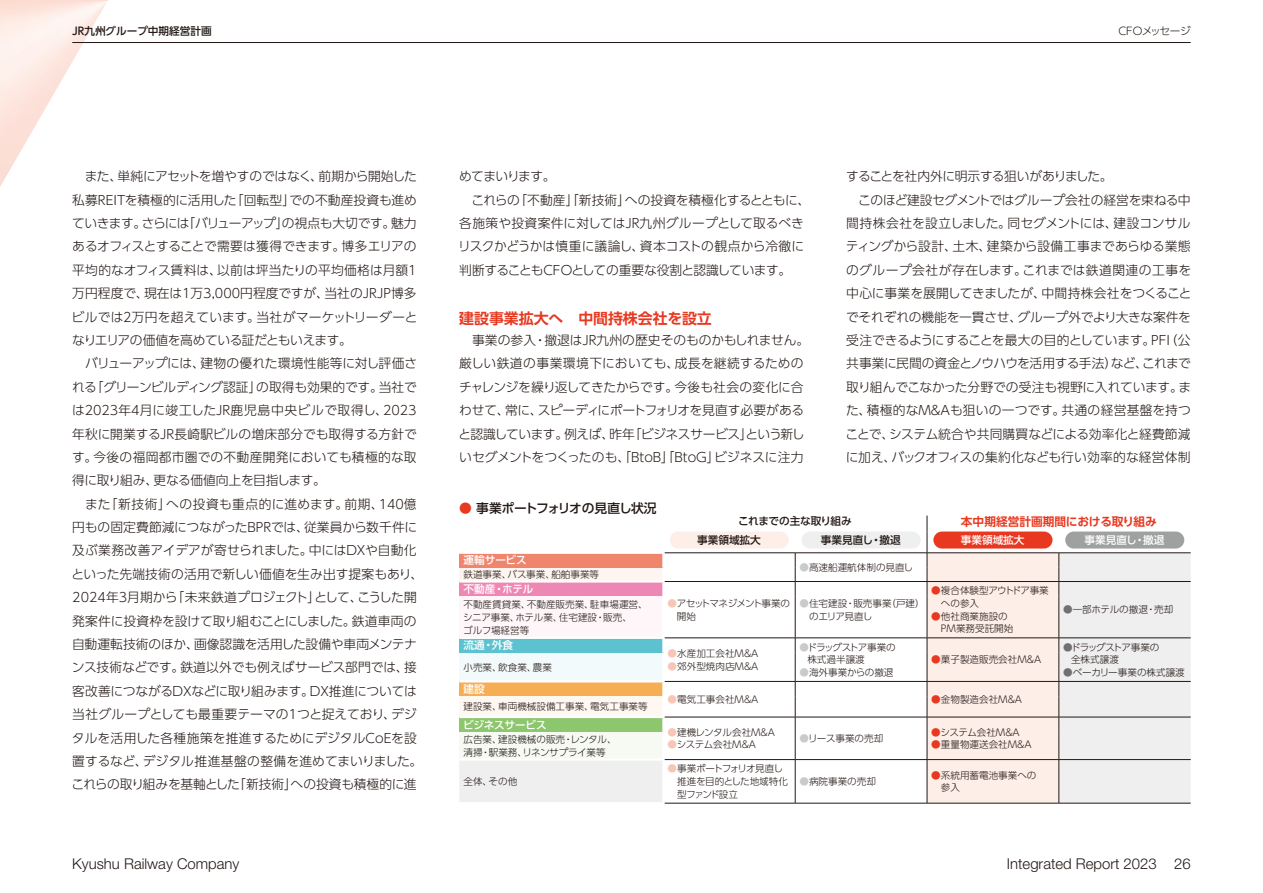
<style>
.page{position:relative;width:1263px;height:893px;background:#fff}
.page>*{position:absolute;margin:0;border:0;box-sizing:border-box;transform-origin:0 0}
.t1{font:300 14.85px "Helvetica Neue LT Std";color:#221815}
.t2{font:700 14.85px "UD Shin Go Pro De";color:#e83820}
.t3{font:300 12.75px/23.4px "UD Shin Go Pro";letter-spacing:-.005em;color:#221815}
.t4{font:500 12.75px "UD Shin Go Pro";letter-spacing:-.06em;color:#221815}
.t5{font:700 11.7px "UD Shin Go Pro De";color:#e83820}
.t6{font:500 10.65px "UD Shin Go Pro";color:#fff}
.t7{font:500 10.65px "UD Shin Go Pro";color:#221815}
.t8{font:500 10.65px "UD Shin Go Pro";letter-spacing:-.025em;color:#221815}
.t9{font:300 10.65px "UD Shin Go Pro";letter-spacing:-.035em;color:#221815}
.t10{font:500 10.65px "UD Shin Go Pro";letter-spacing:-.025em;color:#fff}
.t11{font:300 9.6px/12.8px "UD Shin Go Pro";color:#221815}
.t12{font:300 9.6px/12.8px "UD Shin Go Pro";letter-spacing:-.045em;color:#221815}
.t13{font:300 9.6px "UD Shin Go Pro";letter-spacing:-.04em;color:#221815}
.t14{font:300 9.6px/12.8px "UD Shin Go Pro";letter-spacing:-.065em;color:#221815}
.t15{font:300 9.6px/12.8px "UD Shin Go Pro";letter-spacing:-.02em;color:#221815}
.s1{color:#e83820}
.s2{color:#c9caca}
.s3{color:#f8c6b7}
.s4{color:#727171}
</style>
<div class="page">
<svg style="left:0;top:0;width:108px;height:187px"></svg>
<hr style="left:72px;top:42px;width:1119px;height:1px;background:#221815">
<svg style="left:459px;top:554px;width:732px;height:249px"></svg>
<div style="left:459px;top:568px;width:204px;height:13px;background:#fef5f1"></div>
<div style="left:459px;top:581px;width:204px;height:15px;background:#ee87b4"></div>
<div style="left:459px;top:596px;width:204px;height:42px;background:#fef6f9"></div>
<div style="left:459px;top:638px;width:204px;height:15px;background:#5dc2d0"></div>
<div style="left:459px;top:653px;width:204px;height:28px;background:#f3fafb"></div>
<div style="left:459px;top:681px;width:204px;height:15px;background:#f6ae54"></div>
<div style="left:459px;top:696px;width:204px;height:21px;background:#fff8f0"></div>
<div style="left:459px;top:717px;width:204px;height:15px;background:#8cc66d"></div>
<div style="left:459px;top:732px;width:204px;height:28px;background:#f6faf3"></div>
<hr style="left:664px;top:553px;width:131px;height:1px;background:#221815">
<hr style="left:795px;top:553px;width:132px;height:1px;background:#221815">
<hr style="left:1059px;top:553px;width:132px;height:1px;background:#221815">
<hr style="left:664px;top:581px;width:131px;height:1px;background:#221815">
<hr style="left:795px;top:581px;width:132px;height:1px;background:#221815">
<svg style="left:795px;top:553px;width:1px;height:43px"></svg>
<hr style="left:1059px;top:581px;width:132px;height:1px;background:#221815">
<hr style="left:795px;top:596px;width:1px;height:42px;background:#221815">
<hr style="left:664px;top:638px;width:131px;height:1px;background:#221815">
<hr style="left:795px;top:638px;width:132px;height:1px;background:#221815">
<hr style="left:1059px;top:638px;width:132px;height:1px;background:#221815">
<hr style="left:664px;top:681px;width:131px;height:1px;background:#221815">
<hr style="left:795px;top:681px;width:132px;height:1px;background:#221815">
<hr style="left:1059px;top:681px;width:132px;height:1px;background:#221815">
<hr style="left:664px;top:717px;width:131px;height:1px;background:#221815">
<hr style="left:795px;top:717px;width:132px;height:1px;background:#221815">
<hr style="left:1059px;top:717px;width:132px;height:1px;background:#221815">
<svg style="left:795px;top:638px;width:1px;height:121px"></svg>
<hr style="left:664px;top:759px;width:131px;height:1px;background:#221815">
<hr style="left:795px;top:759px;width:132px;height:1px;background:#221815">
<hr style="left:795px;top:760px;width:1px;height:43px;background:#221815">
<hr style="left:1059px;top:759px;width:132px;height:1px;background:#221815">
<hr style="left:664px;top:803px;width:131px;height:1px;background:#221815">
<hr style="left:795px;top:803px;width:132px;height:1px;background:#221815">
<hr style="left:927px;top:803px;width:132px;height:1px;background:#221815">
<hr style="left:1059px;top:803px;width:132px;height:1px;background:#221815">
<hr style="left:459px;top:580px;width:205px;height:3px;background:#fff">
<svg style="left:662px;top:554px;width:2px;height:42px"></svg>
<hr style="left:662px;top:596px;width:2px;height:41px;background:#fff">
<hr style="left:459px;top:637px;width:205px;height:2px;background:#fff">
<svg style="left:662px;top:639px;width:2px;height:14px"></svg>
<hr style="left:662px;top:653px;width:2px;height:27px;background:#fff">
<hr style="left:459px;top:680px;width:205px;height:2px;background:#fff">
<svg style="left:662px;top:682px;width:2px;height:14px"></svg>
<hr style="left:662px;top:696px;width:2px;height:20px;background:#fff">
<hr style="left:459px;top:716px;width:205px;height:2px;background:#fff">
<svg style="left:662px;top:718px;width:2px;height:14px"></svg>
<hr style="left:662px;top:732px;width:2px;height:26px;background:#fff">
<hr style="left:459px;top:758px;width:205px;height:3px;background:#fff">
<hr style="left:662px;top:761px;width:2px;height:41px;background:#fff">
<hr style="left:459px;top:802px;width:205px;height:2px;background:#fff">
<svg style="left:927px;top:516px;width:132px;height:287px;background:#f7e9e4"></svg>
<div style="left:670px;top:531px;width:119px;height:18px;background:#fdeee8;border-radius:9px"></div>
<div style="left:801px;top:531px;width:120px;height:18px;background:#efefef;border-radius:9px"></div>
<div style="left:933px;top:531px;width:119px;height:18px;background:#e83820;border-radius:9px"></div>
<div style="left:1065px;top:531px;width:119px;height:18px;background:#9fa0a0;border-radius:9px"></div>
<p class="t7" style="left:72px;top:22px;width:141px">JR九州グループ中期経営計画</p>
<p class="t9" style="left:1118px;top:22px;width:74px">CFOメッセージ</p>
<p class="t3" style="left:845px;top:164px;width:348px">することを社内外に明示する狙いがありました。<br>　このほど建設セグメントではグループ会社の経営を束ねる中間持株会社を設立しました。同セグメントには、建設コンサルティングから設計、土木、建築から設備工事まであらゆる業態のグループ会社が存在します。これまでは鉄道関連の工事を中心に事業を展開してきましたが、中間持株会社をつくることでそれぞれの機能を一貫させ、グループ外でより大きな案件を受注できるようにすることを最大の目的としています。PFI（公共事業に民間の資金とノウハウを活用する手法）など、これまで取り組んでこなかった分野での受注も視野に入れています。また、積極的なM&amp;Aも狙いの一つです。共通の経営基盤を持つことで、システム統合や共同購買などによる効率化と経費節減に加え、バックオフィスの集約化なども行い効率的な経営体制</p>
<p class="t3" style="left:72px;top:164px;width:353px">　また、単純にアセットを増やすのではなく、前期から開始した私募REITを積極的に活用した「回転型」での不動産投資も進めていきます。さらには「バリューアップ」の視点も大切です。魅力あるオフィスとすることで需要は獲得できます。博多エリアの平均的なオフィス賃料は、以前は坪当たりの平均価格は月額1万円程度で、現在は1万3,000円程度ですが、当社のJRJP博多ビルでは2万円を超えています。当社がマーケットリーダーとなりエリアの価値を高めている証だともいえます。<br>　バリューアップには、建物の優れた環境性能等に対し評価される「グリーンビルディング認証」の取得も効果的です。当社では2023年4月に竣工したJR鹿児島中央ビルで取得し、2023年秋に開業するJR長崎駅ビルの増床部分でも取得する方針です。今後の福岡都市圏での不動産開発においても積極的な取得に取り組み、更なる価値向上を目指します。<br>　また「新技術」への投資も重点的に進めます。前期、140億円もの固定費節減につながったBPRでは、従業員から数千件に及ぶ業務改善アイデアが寄せられました。中にはDXや自動化といった先端技術の活用で新しい価値を生み出す提案もあり、2024年3月期から「未来鉄道プロジェクト」として、こうした開発案件に投資枠を設けて取り組むことにしました。鉄道車両の自動運転技術のほか、画像認識を活用した設備や車両メンテナンス技術などです。鉄道以外でも例えばサービス部門では、接客改善につながるDXなどに取り組みます。DX推進については当社グループとしても最重要テーマの１つと捉えており、デジタルを活用した各種施策を推進するためにデジタルCoEを設置するなど、デジタル推進基盤の整備を進めてまいりました。これらの取り組みを基軸とした「新技術」への投資も積極的に進</p>
<p class="t3" style="left:458px;top:164px;width:353px">めてまいります。<br>　これらの「不動産」「新技術」への投資を積極化するとともに、各施策や投資案件に対してはJR九州グループとして取るべきリスクかどうかは慎重に議論し、資本コストの観点から冷徹に判断することもCFOとしての重要な役割と認識しています。</p>
<p class="t2" style="left:459px;top:306px;width:254px">建設事業拡大へ　中間持株会社を設立</p>
<p class="t3" style="left:458px;top:328px;width:352px">　事業の参入・撤退はJR九州の歴史そのものかもしれません。厳しい鉄道の事業環境下においても、成長を継続するためのチャレンジを繰り返してきたからです。今後も社会の変化に合わせて、常に、スピーディにポートフォリオを見直す必要があると認識しています。例えば、昨年「ビジネスサービス」という新しいセグメントをつくったのも、「BtoB」「BtoG」ビジネスに注力</p>
<p class="t4" style="left:459px;top:498px;width:199px"><span class="s1">●</span> 事業ポートフォリオの見直し状況</p>
<p class="t8" style="left:738px;top:513px;width:115px">これまでの主な取り組み</p>
<p class="t5" style="left:961px;top:512px;width:197px">本中期経営計画期間における取り組み</p>
<p class="t7" style="left:697px;top:531px;width:65px">事業領域拡大</p>
<p class="t7" style="left:821px;top:531px;width:82px">事業見直し・撤退</p>
<p class="t6" style="left:961px;top:531px;width:65px">事業領域拡大</p>
<p class="t6" style="left:1084px;top:531px;width:82px">事業見直し・撤退</p>
<p class="t6" style="left:463px;top:552px;width:65px">運輸サービス</p>
<p class="t11" style="left:799px;top:560px;width:115px"><span class="s2">●</span>高速船運航体制の見直し</p>
<p class="t11" style="left:463px;top:568px;width:137px">鉄道事業、バス事業、船舶事業等</p>
<p class="t6" style="left:463px;top:580px;width:71px">不動産・ホテル</p>
<p class="t11" style="left:941px;top:584px;width:109px;text-indent:-10px"><span class="s1">●</span>複合体験型アウトドア事業への参入</p>
<p class="t11" style="left:941px;top:609px;width:74px;text-indent:-10px"><span class="s1">●</span>他社商業施設の<br>PM業務受託開始</p>
<p class="t14" style="left:677px;top:597px;width:115px;text-indent:-9px"><span class="s3">●</span>アセットマネジメント事業の開始</p>
<p class="t11" style="left:809px;top:597px;width:117px;text-indent:-10px"><span class="s2">●</span>住宅建設・販売事業（戸建）のエリア見直し</p>
<p class="t11" style="left:463px;top:598px;width:186px">不動産賃貸業、不動産販売業、駐車場運営、シニア事業、ホテル業、住宅建設・販売、<br>ゴルフ場経営等</p>
<p class="t6" style="left:463px;top:637px;width:51px">流通・外食</p>
<p class="t11" style="left:1063px;top:603px;width:112px"><span class="s4">●</span>一部ホテルの撤退・売却</p>
<p class="t11" style="left:807px;top:640px;width:90px;text-indent:-8px"><span class="s2">●</span>ドラッグストア事業の株式過半譲渡</p>
<p class="t11" style="left:799px;top:666px;width:96px"><span class="s2">●</span>海外事業からの撤退</p>
<p class="t15" style="left:1071px;top:640px;width:90px;text-indent:-8px"><span class="s4">●</span>ドラッグストア事業の全株式譲渡</p>
<p class="t11" style="left:1063px;top:666px;width:123px"><span class="s4">●</span>ベーカリー事業の株式譲渡</p>
<p class="t11" style="left:668px;top:646px;width:92px"><span class="s3">●</span>水産加工会社M&amp;A</p>
<p class="t11" style="left:668px;top:659px;width:92px"><span class="s3">●</span>郊外型焼肉店M&amp;A</p>
<p class="t11" style="left:931px;top:653px;width:111px"><span class="s1">●</span>菓子製造販売会社M&amp;A</p>
<p class="t11" style="left:463px;top:660px;width:90px">小売業、飲食業、農業</p>
<p class="t6" style="left:463px;top:680px;width:23px">建設</p>
<p class="t11" style="left:668px;top:692px;width:92px"><span class="s3">●</span>電気工事会社M&amp;A</p>
<p class="t11" style="left:931px;top:692px;width:92px"><span class="s1">●</span>金物製造会社M&amp;A</p>
<p class="t11" style="left:463px;top:700px;width:186px">建設業、車両機械設備工事業、電気工事業等</p>
<p class="t10" style="left:463px;top:716px;width:85px">ビジネスサービス</p>
<p class="t13" style="left:931px;top:724px;width:90px"><span class="s1">●</span>システム会社M&amp;A</p>
<p class="t11" style="left:931px;top:738px;width:102px"><span class="s1">●</span>重量物運送会社M&amp;A</p>
<p class="t11" style="left:668px;top:725px;width:109px"><span class="s3">●</span>建機レンタル会社M&amp;A</p>
<p class="t13" style="left:668px;top:737px;width:90px"><span class="s3">●</span>システム会社M&amp;A</p>
<p class="t11" style="left:799px;top:732px;width:85px"><span class="s2">●</span>リース事業の売却</p>
<p class="t11" style="left:463px;top:733px;width:155px">広告業、建設機械の販売・レンタル、清掃・駅業務、リネンサプライ業等</p>
<p class="t11" style="left:463px;top:775px;width:55px">全体、その他</p>
<p class="t12" style="left:677px;top:762px;width:112px;text-indent:-10px"><span class="s3">●</span>事業ポートフォリオ見直し推進を目的とした地域特化型ファンド設立</p>
<p class="t11" style="left:799px;top:775px;width:78px"><span class="s2">●</span>病院事業の売却</p>
<p class="t11" style="left:941px;top:768px;width:97px;text-indent:-10px"><span class="s1">●</span>系統用蓄電池事業への参入</p>
<p class="t1" style="left:72px;top:855px;width:169px">Kyushu Railway Company</p>
<p class="t1" style="left:1007px;top:855px;width:185px">Integrated Report 2023 26</p>
</div>
